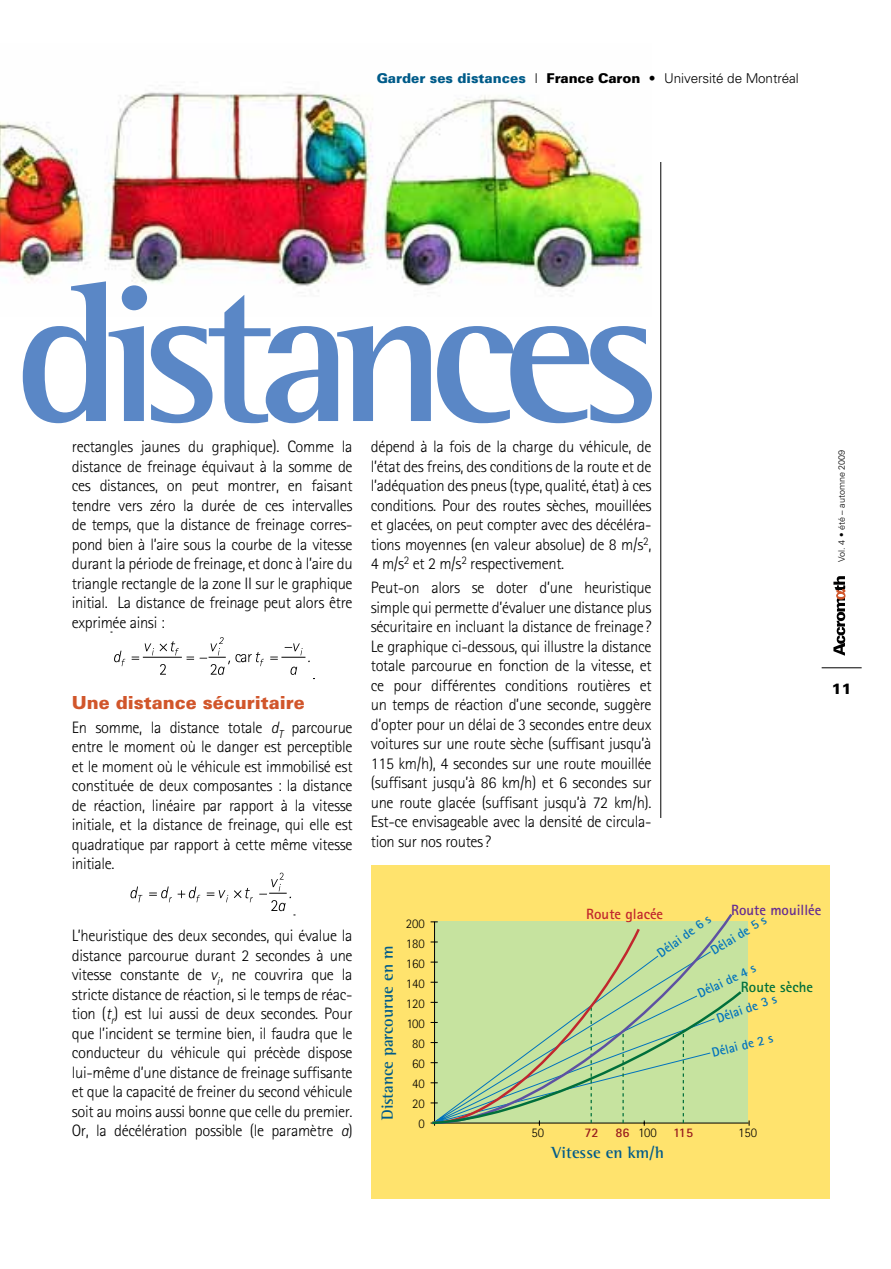
<style>
.page{position:relative;width:891px;height:1269px;background:#fff}
.page>*{position:absolute;margin:0;border:0;box-sizing:border-box;transform-origin:0 0}
.t1{font:700 199.5px "Rotis Semi Serif";letter-spacing:-.085em;color:#5a87c6}
.t2{font:900 18px "Univers";color:#d1562b}
.t3{font:300 16.5px/19.5px "Rotis Sans Serif";letter-spacing:-.02em;color:#000;text-align:justify}
.t4{font:700 16.5px "Rotis Semi Serif";color:#005b89}
.t5{font:900 15px "Univers";color:#000}
.t6{font:700 14.85px "Rotis Sans Serif";color:#662d91}
.t7{font:700 14.85px "Rotis Sans Serif";color:#c1272d}
.t8{font:700 14.85px "Rotis Sans Serif";color:#006f3b}
.t9{font:300 13.5px "Univers";letter-spacing:-.01em;color:#000}
.t10{font:700 13.2px "Rotis Sans Serif";color:#0072bc}
.t11{font:300 13.2px/20px "Rotis Sans Serif";color:#000;text-align:right}
.t12{font:700 13.2px "Rotis Sans Serif";color:#981b1e}
.t13{font:300 9px "Univers";color:#000}
.s1{font-weight:900;color:#005b89}
.s2{font-weight:900}
.s3{font-style:italic}
.s4{font-weight:700;color:#981b1e}
</style>
<div class="page">
<img style="left:0;top:92px;width:643px;height:200px">
<hr style="left:822px;top:668px;width:40px;height:1px;background:#000">
<svg style="left:833px;top:576px;width:12px;height:80px"></svg>
<svg style="left:114px;top:651px;width:11px;height:15px"></svg>
<svg style="left:132px;top:657px;width:7px;height:3px"></svg>
<svg style="left:145px;top:643px;width:9px;height:12px"></svg>
<svg style="left:160px;top:641px;width:19px;height:14px"></svg>
<svg style="left:160px;top:664px;width:6px;height:11px"></svg>
<hr style="left:143px;top:657px;width:38px;height:1px;background:#000">
<svg style="left:187px;top:657px;width:7px;height:3px"></svg>
<svg style="left:200px;top:637px;width:64px;height:38px"></svg>
<svg style="left:270px;top:643px;width:45px;height:36px"></svg>
<svg style="left:130px;top:887px;width:12px;height:15px"></svg>
<svg style="left:149px;top:887px;width:23px;height:15px"></svg>
<svg style="left:178px;top:887px;width:22px;height:15px"></svg>
<svg style="left:207px;top:890px;width:21px;height:12px"></svg>
<svg style="left:234px;top:888px;width:19px;height:14px"></svg>
<svg style="left:259px;top:873px;width:36px;height:43px"></svg>
<hr style="left:661px;top:162px;width:1px;height:656px;background:#000">
<div style="left:371px;top:865px;width:459px;height:333px;background:#ffe36d"></div>
<hr style="left:435px;top:1123px;width:313px;height:1px;background:#000">
<svg style="left:431px;top:921px;width:312px;height:205px;background:#bbd799"></svg>
<p class="t9" style="left:377px;top:70px;width:424px"><span class="s1">Garder ses distances</span> | <span class="s2">France Caron •</span> Université de Montréal</p>
<h1 class="t1" style="left:14px;top:234px;width:648px">distances</h1>
<p class="t3" style="left:72px;top:437px;width:282px">rectangles jaunes du graphique). Comme la distance de freinage équivaut à la somme de ces distances, on peut montrer, en faisant tendre vers zéro la durée de ces intervalles de temps, que la distance de freinage corres&shy;pond bien à l’aire sous la courbe de la vitesse durant la période de freinage, et donc à l’aire du triangle rectangle de la zone II sur le graphique initial. La distance de freinage peut alors être exprimée ainsi :</p>
<p class="t2" style="left:72px;top:691px;width:234px">Une distance sécuritaire</p>
<p class="t3" style="left:72px;top:717px;width:282px">En somme, la distance totale <span class="s3">d</span><sub>T</sub> parcourue entre le moment où le danger est perceptible et le moment où le véhicule est immobilisé est constituée de deux composantes : la distance de réaction, linéaire par rapport à la vitesse initiale, et la distance de freinage, qui elle est quadratique par rapport à cette même vitesse initiale.</p>
<p class="t3" style="left:371px;top:437px;width:282px">dépend à la fois de la charge du véhicule, de l’état des freins, des conditions de la route et de l’adéquation des pneus (type, qualité, état) à ces conditions. Pour des routes sèches, mouillées et glacées, on peut compter avec des décéléra&shy;tions moyennes (en valeur absolue) de 8 m/s<sup>2</sup>, 4 m/s<sup>2</sup> et 2 m/s<sup>2</sup> respectivement.</p>
<p class="t3" style="left:371px;top:578px;width:282px">Peut-on alors se doter d’une heuristique simple qui permette d’évaluer une distance plus sécuritaire en incluant la distance de freinage?<br>Le graphique ci-dessous, qui illustre la distance totale parcourue en fonction de la vitesse, et ce pour différentes conditions routières et un temps de réaction d’une seconde, suggère d’opter pour un délai de 3 secondes entre deux voitures sur une route sèche (suffisant jusqu’à 115 km/h), 4 secondes sur une route mouillée (suffisant jusqu’à 86 km/h) et 6 secondes sur une route glacée (suffisant jusqu’à 72 km/h).<br>Est-ce envisageable avec la densité de circula&shy;tion sur nos routes?</p>
<p class="t13" style="left:836px;top:562px;width:114px;rotate:-90deg">Vol. 4 • été – automne 2009</p>
<p class="t5" style="left:831px;top:680px;width:22px">11</p>
<p class="t3" style="left:72px;top:926px;width:282px">L’heuristique des deux secondes, qui évalue la distance parcourue durant 2 secondes à une vitesse constante de <span class="s3">v</span><sub>i</sub>, ne couvrira que la stricte distance de réaction, si le temps de réac&shy;tion (<span class="s3">t</span><sub>r</sub>) est lui aussi de deux secondes. Pour que l’incident se termine bien, il faudra que le conducteur du véhicule qui précède dispose lui-même d’une distance de freinage suffisante et que la capacité de freiner du second véhicule soit au moins aussi bonne que celle du premier.<br>Or, la décélération possible (le paramètre <span class="s3">a</span>)</p>
<p class="t4" style="left:377px;top:1120px;width:176px;rotate:-90deg">Distance parcourue en m</p>
<p class="t11" style="left:406px;top:914px;width:21px">200<br>180<br>160<br>140<br>120<br>100<br>80<br>60<br>40<br>20<br>0</p>
<p class="t6" style="left:731px;top:900px;width:92px">Route mouillée</p>
<p class="t7" style="left:586px;top:905px;width:78px">Route glacée</p>
<p class="t10" style="left:654px;top:947px;width:64px;rotate:-36deg">Délai de 6 s</p>
<p class="t10" style="left:708px;top:944px;width:64px;rotate:-32deg">Délai de 5 s</p>
<p class="t10" style="left:695px;top:986px;width:64px;rotate:-25deg">Délai de 4 s</p>
<p class="t8" style="left:741px;top:977px;width:74px">Route sèche</p>
<p class="t10" style="left:714px;top:1011px;width:64px;rotate:-19deg">Délai de 3 s</p>
<p class="t10" style="left:710px;top:1045px;width:64px;rotate:-14deg">Délai de 2 s</p>
<p class="t11" style="left:531px;top:1122px;width:14px">50</p>
<p class="t12" style="left:585px;top:1124px;width:16px">72</p>
<p class="t11" style="left:616px;top:1122px;width:43px"><span class="s4">86</span> 100</p>
<p class="t12" style="left:673px;top:1124px;width:21px">115</p>
<p class="t11" style="left:738px;top:1122px;width:21px">150</p>
<p class="t4" style="left:552px;top:1142px;width:114px">Vitesse en km/h</p>
</div>
